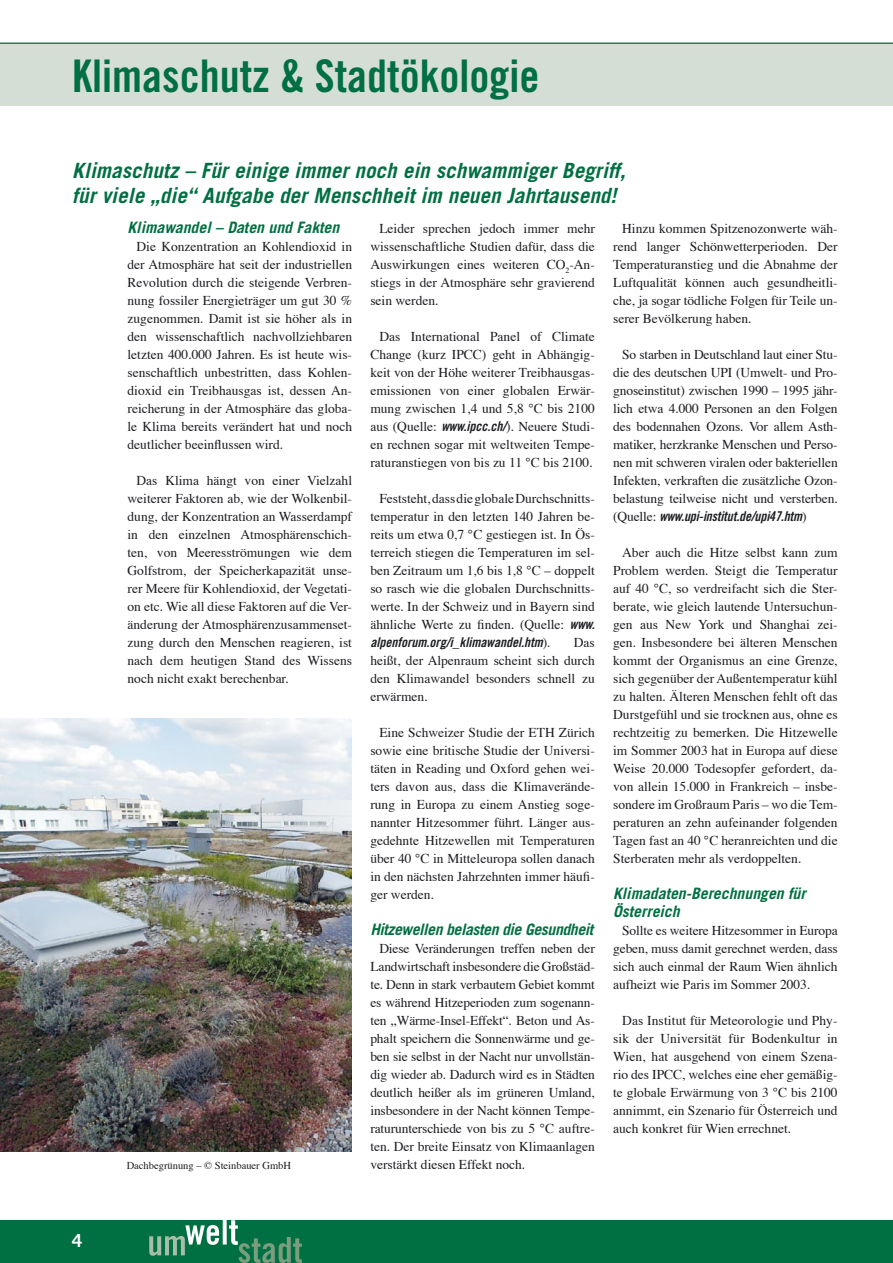
<style>
.page{position:relative;width:893px;height:1263px;background:#fff}
.page>*{position:absolute;margin:0;border:0;box-sizing:border-box;transform-origin:0 0}
.bighead{font:45px "Trade Gothic Bold Cond Twenty";color:#006f42}
.subhead{font:italic 700 21px "Trade Gothic";letter-spacing:.005em;color:#006f42}
.t1{font:700 18px "Trade Gothic";color:#fff}
.texthead_-_linienlos{font:italic 700 15.75px/18px "Trade Gothic";color:#006f42}
.texthead_-_linienlos-2{font:italic 700 15.75px "Trade Gothic";letter-spacing:-.025em;color:#006f42}
.fließtext{font:13.5px/18px "Times";color:#1b1c20;text-align:justify}
.aufzählungen{font:10.5px "Times";color:#1b1c20}
.s1{font-family:"Trade Gothic Bold Cond Twenty Obl"}
</style>
<div class="page">
<div style="left:0;top:1220px;width:893px;height:43px;background:#006f42"></div>
<div style="left:0;top:43px;width:893px;height:63px;background:#d5ded4"></div>
<hr style="left:0;top:43px;width:893px;height:1px;background:#006f42">
<svg style="left:149px;top:1225px;width:70px;height:31px"></svg>
<svg style="left:223px;top:1220px;width:4px;height:24px"></svg>
<svg style="left:229px;top:1220px;width:73px;height:43px"></svg>
<img style="left:0;top:719px;width:352px;height:432px">
<p class="bighead" style="left:72px;top:48px;width:469px">Klimaschutz &amp; Stadtökologie</p>
<p class="subhead" style="left:72px;top:157px;width:555px">Klimaschutz – Für einige immer noch ein schwammiger Begriff,</p>
<p class="subhead" style="left:72px;top:183px;width:546px">für viele „die“ Aufgabe der Menschheit im neuen Jahrtausend!</p>
<h3 class="t1" style="left:72px;top:1229px;width:12px">4</h3>
<p class="texthead_-_linienlos" style="left:128px;top:218px;width:213px">Klimawandel – Daten und Fakten</p>
<p class="fließtext" style="left:128px;top:236px;width:226px;text-indent:9px">Die Konzentration an Kohlendioxid in der Atmosphäre hat seit der industriellen Revolution durch die steigende Verbren&shy;nung fossiler Energieträger um gut 30 % zugenommen. Damit ist sie höher als in den wissenschaftlich nachvollziehbaren letzten 400.000 Jahren. Es ist heute wis&shy;senschaftlich unbestritten, dass Kohlen&shy;dioxid ein Treibhausgas ist, dessen An&shy;reicherung in der Atmosphäre das globa&shy;le Klima bereits verändert hat und noch deutlicher beeinflussen wird.</p>
<p class="fließtext" style="left:128px;top:470px;width:226px;text-indent:9px">Das Klima hängt von einer Vielzahl weiterer Faktoren ab, wie der Wolkenbil&shy;dung, der Konzentration an Wasserdampf in den einzelnen Atmosphärenschich&shy;ten, von Meeresströmungen wie dem Golfstrom, der Speicherkapazität unse&shy;rer Meere für Kohlendioxid, der Vegetati&shy;on etc. Wie all diese Faktoren auf die Ver&shy;änderung der Atmosphärenzusammenset&shy;zung durch den Menschen reagieren, ist nach dem heutigen Stand des Wissens noch nicht exakt berechenbar.</p>
<p class="aufzählungen" style="left:127px;top:1155px;width:166px">Dachbegrünung – © Steinbauer GmbH</p>
<p class="fließtext" style="left:370px;top:218px;width:226px;text-indent:9px">Leider sprechen jedoch immer mehr wissenschaftliche Studien dafür, dass die Auswirkungen eines weiteren CO<sub>2</sub>-An&shy;stiegs in der Atmosphäre sehr gravierend sein werden.</p>
<p class="fließtext" style="left:370px;top:326px;width:226px;text-indent:9px">Das International Panel of Climate Change (kurz IPCC) geht in Abhängig&shy;keit von der Höhe weiterer Treibhausgas&shy;emissionen von einer globalen Erwär&shy;mung zwischen 1,4 und 5,8 °C bis 2100 aus (Quelle: <span class="s1">www.ipcc.ch/</span>). Neuere Studi&shy;en rechnen sogar mit weltweiten Tempe&shy;raturanstiegen von bis zu 11 °C bis 2100.</p>
<p class="fließtext" style="left:370px;top:488px;width:226px;text-indent:9px">Feststeht, dass die globale Durchschnitts&shy;temperatur in den letzten 140 Jahren be&shy;reits um etwa 0,7 °C gestiegen ist. In Ös&shy;terreich stiegen die Temperaturen im sel&shy;ben Zeitraum um 1,6 bis 1,8 °C – doppelt so rasch wie die globalen Durchschnitts&shy;werte. In der Schweiz und in Bayern sind ähnliche Werte zu finden. (Quelle: <span class="s1">www. alpenforum.org/i_klimawandel.htm</span>).</p>
<p class="fließtext" style="left:370px;top:632px;width:226px;text-indent:204px">Das heißt, der Alpenraum scheint sich durch den Klimawandel besonders schnell zu erwärmen.</p>
<p class="fließtext" style="left:370px;top:722px;width:226px;text-indent:9px">Eine Schweizer Studie der ETH Zürich sowie eine britische Studie der Universi&shy;täten in Reading und Oxford gehen wei&shy;ters davon aus, dass die Klimaverände&shy;rung in Europa zu einem Anstieg soge&shy;nannter Hitzesommer führt. Länger aus&shy;gedehnte Hitzewellen mit Temperaturen über 40 °C in Mitteleuropa sollen danach in den nächsten Jahrzehnten immer häufi&shy;ger werden.</p>
<p class="texthead_-_linienlos-2" style="left:370px;top:919px;width:224px">Hitzewellen belasten die Gesundheit</p>
<p class="fließtext" style="left:370px;top:938px;width:226px;text-indent:9px">Diese Veränderungen treffen neben der Landwirtschaft insbesondere die Großstäd&shy;te. Denn in stark verbautem Gebiet kommt es während Hitzeperioden zum sogenann&shy;ten „Wärme-Insel-Effekt“. Beton und As&shy;phalt speichern die Sonnenwärme und ge&shy;ben sie selbst in der Nacht nur unvollstän&shy;dig wieder ab. Dadurch wird es in Städten deutlich heißer als im grüneren Umland, insbesondere in der Nacht können Tempe&shy;raturunterschiede von bis zu 5 °C auftre&shy;ten. Der breite Einsatz von Klimaanlagen verstärkt diesen Effekt noch.</p>
<p class="fließtext" style="left:613px;top:218px;width:226px;text-indent:9px">Hinzu kommen Spitzenozonwerte wäh&shy;rend langer Schönwetterperioden. Der Temperaturanstieg und die Abnahme der Luftqualität können auch gesundheitli&shy;che, ja sogar tödliche Folgen für Teile un&shy;serer Bevölkerung haben.</p>
<p class="fließtext" style="left:613px;top:344px;width:226px;text-indent:9px">So starben in Deutschland laut einer Stu&shy;die des deutschen UPI (Umwelt- und Pro&shy;gnoseinstitut) zwischen 1990 – 1995 jähr&shy;lich etwa 4.000 Personen an den Folgen des bodennahen Ozons. Vor allem Asth&shy;matiker, herzkranke Menschen und Perso&shy;nen mit schweren viralen oder bakteriellen Infekten, verkraften die zusätzliche Ozon&shy;belastung teilweise nicht und versterben. (Quelle: <span class="s1">www.upi-institut.de/upi47.htm</span>)</p>
<p class="fließtext" style="left:613px;top:542px;width:226px;text-indent:9px">Aber auch die Hitze selbst kann zum Problem werden. Steigt die Temperatur auf 40 °C, so verdreifacht sich die Ster&shy;berate, wie gleich lautende Untersuchun&shy;gen aus New York und Shanghai zei&shy;gen. Insbesondere bei älteren Menschen kommt der Organismus an eine Grenze, sich gegenüber der Außentemperatur kühl zu halten. Älteren Menschen fehlt oft das Durstgefühl und sie trocknen aus, ohne es rechtzeitig zu bemerken. Die Hitzewelle im Sommer 2003 hat in Europa auf diese Weise 20.000 Todesopfer gefordert, da&shy;von allein 15.000 in Frankreich – insbe&shy;sondere im Großraum Paris – wo die Tem&shy;peraturen an zehn aufeinander folgenden Tagen fast an 40 °C heranreichten und die Sterberaten mehr als verdoppelten.</p>
<p class="texthead_-_linienlos" style="left:613px;top:884px;width:194px">Klimadaten-Berechnungen für<br>Österreich</p>
<p class="fließtext" style="left:613px;top:920px;width:226px;text-indent:9px">Sollte es weitere Hitzesommer in Europa geben, muss damit gerechnet werden, dass sich auch einmal der Raum Wien ähnlich aufheizt wie Paris im Sommer 2003.</p>
<p class="fließtext" style="left:613px;top:1010px;width:226px;text-indent:9px">Das Institut für Meteorologie und Phy&shy;sik der Universität für Bodenkultur in Wien, hat ausgehend von einem Szena&shy;rio des IPCC, welches eine eher gemäßig&shy;te globale Erwärmung von 3 °C bis 2100 annimmt, ein Szenario für Österreich und auch konkret für Wien errechnet.</p>
</div>
